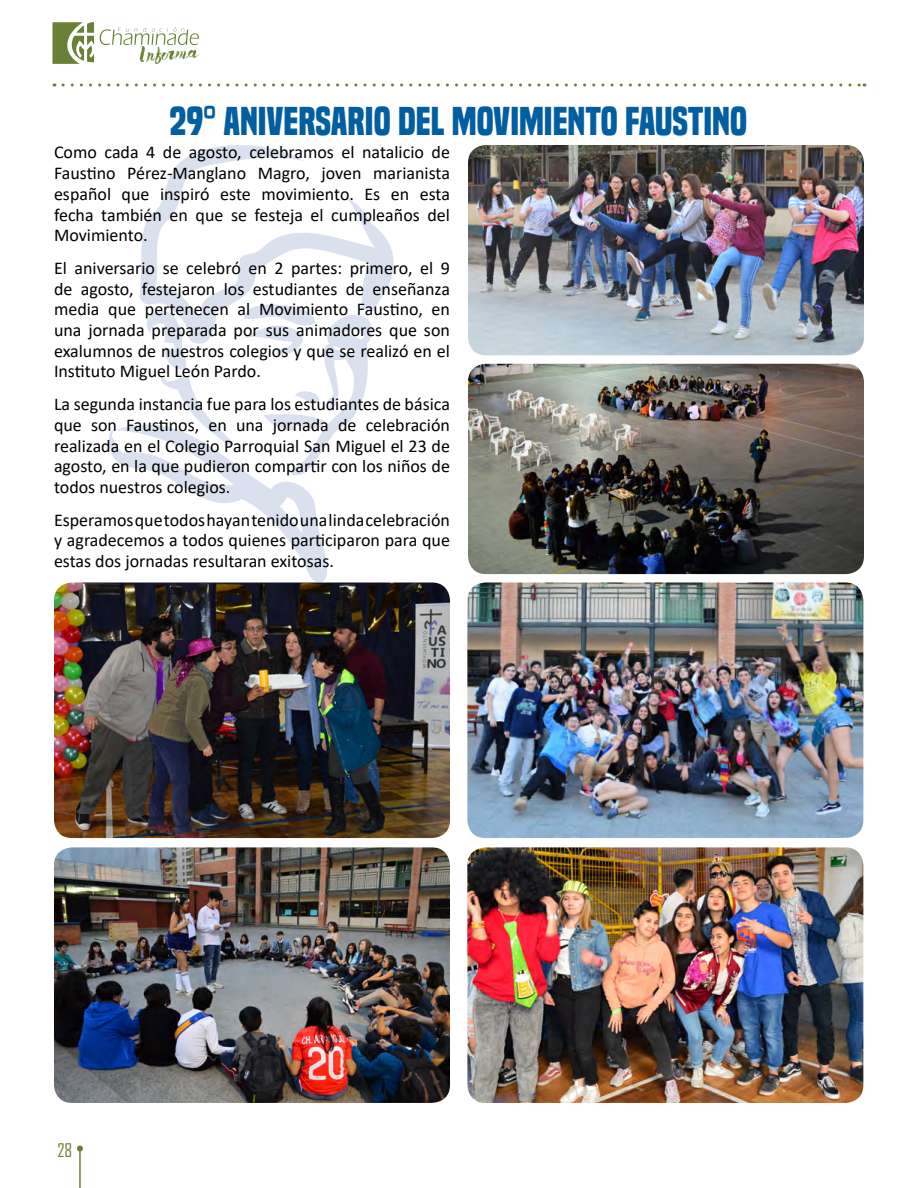
<style>
.page{position:relative;width:918px;height:1188px;background:#fff}
.page>*{position:absolute;margin:0;border:0;box-sizing:border-box;transform-origin:0 0}
.t1{font:700 37.5px "Built Titling Rg";color:#005ea1}
.t2{font:18px/20.7px "Calibri";color:#000;text-align:justify}
.t3{font:18px "Agency FB";color:#6b8037}
</style>
<div class="page">
<img style="left:468px;top:145px;width:396px;height:210px">
<img style="left:468px;top:364px;width:396px;height:210px">
<img style="left:54px;top:583px;width:396px;height:255px">
<img style="left:467px;top:583px;width:396px;height:255px">
<img style="left:54px;top:847px;width:396px;height:256px">
<img style="left:467px;top:847px;width:396px;height:256px">
<svg style="left:139px;top:145px;width:255px;height:166px"></svg>
<svg style="left:105px;top:303px;width:269px;height:280px"></svg>
<hr style="left:79px;top:1148px;width:2px;height:40px;background:#6b8037">
<svg style="left:77px;top:1145px;width:6px;height:6px"></svg>
<svg style="left:63px;top:84px;width:802px;height:3px"></svg>
<svg style="left:52px;top:22px;width:147px;height:42px"></svg>
<h1 class="t1" style="left:169px;top:99px;width:579px">29° ANIVERSARIO DEL MOVIMIENTO FAUSTINO</h1>
<p class="t2" style="left:54px;top:142px;width:398px">Como cada 4 de agosto, celebramos el natalicio de Faustino Pérez-Manglano Magro, joven marianista español que inspiró este movimiento. Es en esta fecha también en que se festeja el cumpleaños del Movimiento.</p>
<p class="t2" style="left:54px;top:257px;width:398px">El aniversario se celebró en 2 partes: primero, el 9 de agosto, festejaron los estudiantes de enseñanza media que pertenecen al Movimiento Faustino, en una jornada preparada por sus animadores que son exalumnos de nuestros colegios y que se realizó en el Instituto Miguel León Pardo.</p>
<p class="t2" style="left:54px;top:393px;width:398px">La segunda instancia fue para los estudiantes de básica que son Faustinos, en una jornada de celebración realizada en el Colegio Parroquial San Miguel el 23 de agosto, en la que pudieron compartir con los niños de todos nuestros colegios.</p>
<p class="t2" style="left:54px;top:509px;width:397px">Esperamos que todos hayan tenido una linda celebración y agradecemos a todos quienes participaron para que estas dos jornadas resultaran exitosas.</p>
<p class="t3" style="left:57px;top:1139px;width:16px">28</p>
</div>
